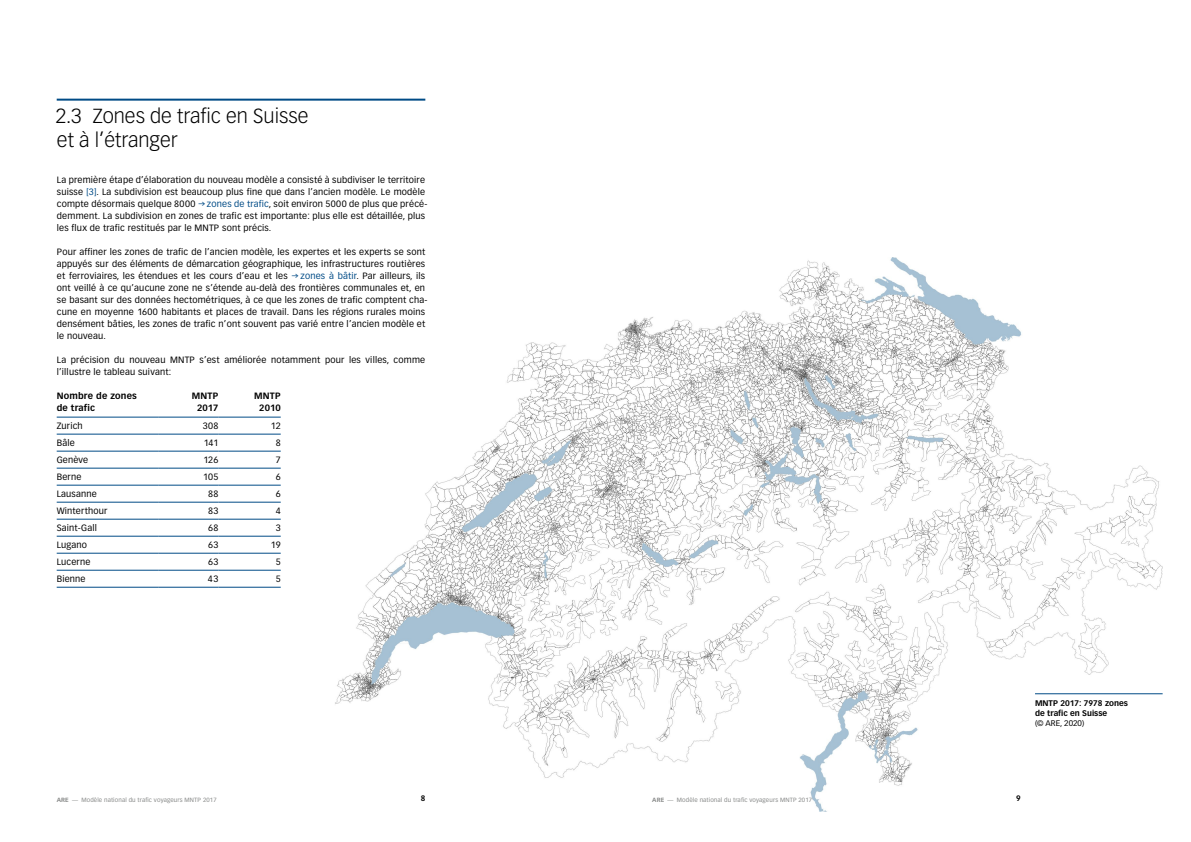
<style>
.page{position:relative;width:1191px;height:842px;background:#fff}
.page>*{position:absolute;margin:0;border:0;box-sizing:border-box;transform-origin:0 0}
.t1{font:300 20px/24px "Vectora LT Std";color:#000}
.t2{font:9px/12px "Vectora LT Std";letter-spacing:.02em;color:#000}
.t3{font:700 9px/12px "Vectora LT Std";letter-spacing:.02em;color:#000;text-align:center}
.t4{font:700 8px/10px "Vectora LT Std";color:#000}
.t5{font:8px "Vectora LT Std";color:#000}
.t6{font:700 7.8px "Vectora LT Std";color:#000}
.t7{font:6px "Vectora LT Std";letter-spacing:.02em;color:#878988}
.s1{color:#004b86}
.s2{font-family:"Executive 55 Reg";color:#004b86}
.s3{font-weight:700}
</style>
<div class="page">
<img style="left:335px;top:258px;width:827px;height:553px">
<hr style="left:57px;top:417px;width:102px;height:1px;background:#004b86">
<hr style="left:159px;top:417px;width:59px;height:1px;background:#004b86">
<hr style="left:218px;top:417px;width:63px;height:1px;background:#004b86">
<hr style="left:57px;top:587px;width:102px;height:1px;background:#004b86">
<hr style="left:159px;top:587px;width:59px;height:1px;background:#004b86">
<hr style="left:218px;top:587px;width:63px;height:1px;background:#004b86">
<hr style="left:57px;top:434px;width:102px;height:1px;background:#004b86">
<hr style="left:159px;top:434px;width:59px;height:1px;background:#004b86">
<hr style="left:218px;top:434px;width:63px;height:1px;background:#004b86">
<hr style="left:57px;top:451px;width:102px;height:1px;background:#004b86">
<hr style="left:159px;top:451px;width:59px;height:1px;background:#004b86">
<hr style="left:218px;top:451px;width:63px;height:1px;background:#004b86">
<hr style="left:57px;top:468px;width:102px;height:1px;background:#004b86">
<hr style="left:159px;top:468px;width:59px;height:1px;background:#004b86">
<hr style="left:218px;top:468px;width:63px;height:1px;background:#004b86">
<hr style="left:57px;top:485px;width:102px;height:1px;background:#004b86">
<hr style="left:159px;top:485px;width:59px;height:1px;background:#004b86">
<hr style="left:218px;top:485px;width:63px;height:1px;background:#004b86">
<hr style="left:57px;top:502px;width:102px;height:1px;background:#004b86">
<hr style="left:159px;top:502px;width:59px;height:1px;background:#004b86">
<hr style="left:218px;top:502px;width:63px;height:1px;background:#004b86">
<hr style="left:57px;top:519px;width:102px;height:1px;background:#004b86">
<hr style="left:159px;top:519px;width:59px;height:1px;background:#004b86">
<hr style="left:218px;top:519px;width:63px;height:1px;background:#004b86">
<hr style="left:57px;top:536px;width:102px;height:1px;background:#004b86">
<hr style="left:159px;top:536px;width:59px;height:1px;background:#004b86">
<hr style="left:218px;top:536px;width:63px;height:1px;background:#004b86">
<hr style="left:57px;top:553px;width:102px;height:1px;background:#004b86">
<hr style="left:159px;top:553px;width:59px;height:1px;background:#004b86">
<hr style="left:218px;top:553px;width:63px;height:1px;background:#004b86">
<hr style="left:57px;top:570px;width:102px;height:1px;background:#004b86">
<hr style="left:159px;top:570px;width:59px;height:1px;background:#004b86">
<hr style="left:218px;top:570px;width:63px;height:1px;background:#004b86">
<hr style="left:57px;top:99px;width:368px;height:2px;background:#004b86">
<hr style="left:1035px;top:693px;width:127px;height:1px;background:#004b86">
<h1 class="t1" style="left:56px;top:104px;width:254px">2.3 Zones de trafic en Suisse et à l’étranger</h1>
<p class="t2" style="left:57px;top:174px;width:372px">La première étape d’élaboration du nouveau modèle a consisté à subdiviser le territoire suisse <span class="s1">[3]</span>. La subdivision est beaucoup plus fine que dans l’ancien modèle. Le modèle compte désormais quelque 8000 <span class="s2">→</span> <span class="s1">zones de trafic</span>, soit environ 5000 de plus que précé&shy;demment. La subdivision en zones de trafic est importante: plus elle est détaillée, plus les flux de trafic restitués par le MNTP sont précis.</p>
<p class="t2" style="left:57px;top:246px;width:372px">Pour affiner les zones de trafic de l’ancien modèle, les expertes et les experts se sont appuyés sur des éléments de démarcation géographique, les infrastructures routières et ferroviaires, les étendues et les cours d’eau et les <span class="s2">→</span> <span class="s1">zones à bâtir</span>. Par ailleurs, ils ont veillé à ce qu’aucune zone ne s’étende au-delà des frontières communales et, en se basant sur des données hectométriques, à ce que les zones de trafic comptent cha&shy;cune en moyenne 1600 habitants et places de travail. Dans les régions rurales moins densément bâties, les zones de trafic n’ont souvent pas varié entre l’ancien modèle et le nouveau.</p>
<p class="t2" style="left:57px;top:354px;width:370px">La précision du nouveau MNTP s’est améliorée notamment pour les villes, comme l’illustre le tableau suivant:</p>
<p class="t3" style="left:57px;top:390px;width:82px;text-align:left">Nombre de zones de trafic</p>
<p class="t3" style="left:192px;top:390px;width:28px">MNTP<br>2017</p>
<p class="t3" style="left:254px;top:390px;width:28px">MNTP<br>2010</p>
<p class="t2" style="left:57px;top:420px;width:28px">Zurich</p>
<p class="t2" style="left:203px;top:420px;width:17px">308</p>
<p class="t2" style="left:271px;top:420px;width:11px">12</p>
<p class="t2" style="left:57px;top:437px;width:20px">Bâle</p>
<p class="t2" style="left:204px;top:437px;width:16px">141</p>
<p class="t2" style="left:276px;top:437px;width:7px">8</p>
<p class="t2" style="left:57px;top:454px;width:33px">Genève</p>
<p class="t2" style="left:203px;top:454px;width:16px">126</p>
<p class="t2" style="left:276px;top:454px;width:7px">7</p>
<p class="t2" style="left:57px;top:471px;width:26px">Berne</p>
<p class="t2" style="left:203px;top:471px;width:17px">105</p>
<p class="t2" style="left:276px;top:471px;width:7px">6</p>
<p class="t2" style="left:57px;top:488px;width:42px">Lausanne</p>
<p class="t2" style="left:208px;top:488px;width:12px">88</p>
<p class="t2" style="left:276px;top:488px;width:7px">6</p>
<p class="t2" style="left:57px;top:505px;width:52px">Winterthour</p>
<p class="t2" style="left:208px;top:505px;width:12px">83</p>
<p class="t2" style="left:276px;top:505px;width:7px">4</p>
<p class="t2" style="left:57px;top:522px;width:42px">Saint-Gall</p>
<p class="t2" style="left:208px;top:522px;width:12px">68</p>
<p class="t2" style="left:276px;top:522px;width:7px">3</p>
<p class="t2" style="left:57px;top:539px;width:32px">Lugano</p>
<p class="t2" style="left:208px;top:539px;width:12px">63</p>
<p class="t2" style="left:271px;top:539px;width:11px">19</p>
<p class="t2" style="left:57px;top:556px;width:35px">Lucerne</p>
<p class="t2" style="left:208px;top:556px;width:12px">63</p>
<p class="t2" style="left:276px;top:556px;width:7px">5</p>
<p class="t2" style="left:57px;top:573px;width:30px">Bienne</p>
<p class="t2" style="left:208px;top:573px;width:12px">43</p>
<p class="t2" style="left:276px;top:573px;width:7px">5</p>
<p class="t4" style="left:1035px;top:698px;width:94px">MNTP 2017: 7978 zones de trafic en Suisse</p>
<p class="t5" style="left:1035px;top:718px;width:51px">(© ARE, 2020)</p>
<p class="t7" style="left:57px;top:796px;width:161px"><span class="s3">ARE</span> — Modèle national du trafic voyageurs MNTP 2017</p>
<p class="t6" style="left:421px;top:794px;width:6px">8</p>
<p class="t7" style="left:652px;top:796px;width:161px"><span class="s3">ARE</span> — Modèle national du trafic voyageurs MNTP 2017</p>
<p class="t6" style="left:1016px;top:794px;width:6px">9</p>
</div>
